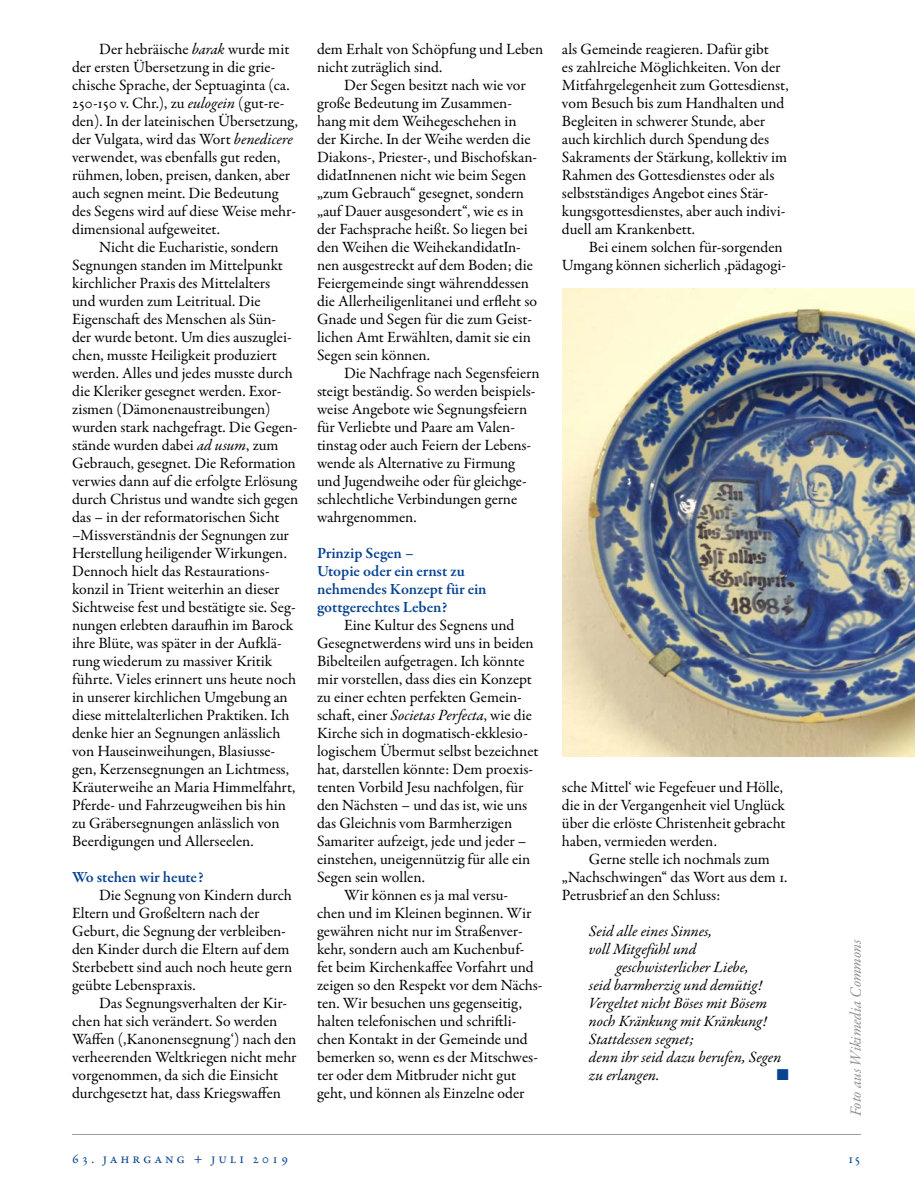
<style>
.page{position:relative;width:915px;height:1191px;background:#fff}
.page>*{position:absolute;margin:0;border:0;box-sizing:border-box;transform-origin:0 0}
.t1{font:15.75px/18px "Garamond Premr Pro";letter-spacing:-.005em;color:#000}
.t2{font:italic 15.75px "Garamond Premr Pro";color:#000}
.t3{font:600 15.75px/18px "Garamond Premr Pro";color:#074391}
.t4{font:italic 15.75px "Garamond Premr Pro";letter-spacing:-.005em;color:#919195}
.t5{font:15.75px "Zapf Dingbats ITC";color:#074391}
.t6{font:14.25px "Garamond Premr Pro";letter-spacing:.2em;color:#074391}
.s1{font-style:italic}
</style>
<div class="page">
<hr style="left:72px;top:1134px;width:788px;height:1px;background:#919195">
<img style="left:562px;top:288px;width:352px;height:468px">
<p class="t1" style="left:72px;top:40px;width:227px;text-indent:27px">Der hebräische <span class="s1">barak</span> wurde mit der ersten Übersetzung in die grie&shy;chische Sprache, der Septuaginta (ca.<br>250-150 v. Chr.), zu <span class="s1">eulogein</span> (gut-re&shy;den). In der lateinischen Übersetzung, der Vulgata, wird das Wort <span class="s1">benedicere </span>verwendet, was ebenfalls gut reden, rühmen, loben, preisen, danken, aber auch segnen meint. Die Bedeutung des Segens wird auf diese Weise mehr&shy;dimensional aufgeweitet.</p>
<p class="t1" style="left:72px;top:238px;width:228px;text-indent:27px">Nicht die Eucharistie, sondern Segnungen standen im Mittelpunkt kirchlicher Praxis des Mittelalters<br>und wurden zum Leitritual. Die Eigenschaft des Menschen als Sün&shy;der wurde betont. Um dies auszuglei&shy;chen, musste Heiligkeit produziert werden. Alles und jedes musste durch die Kleriker gesegnet werden. Exor&shy;zismen (Dämonenaustreibungen) wurden stark nachgefragt. Die Gegen&shy;stände wurden dabei <span class="s1">ad usum</span>, zum Gebrauch, gesegnet. Die Reformation verwies dann auf die erfolgte Erlösung durch Christus und wandte sich gegen das – in der reformatorischen Sicht –Missverständnis der Segnungen zur Herstellung heiligender Wirkungen.<br>Dennoch hielt das Restaurations&shy;konzil in Trient weiterhin an dieser Sichtweise fest und bestätigte sie. Seg&shy;nungen erlebten daraufhin im Barock ihre Blüte, was später in der Aufklä&shy;rung wiederum zu massiver Kritik führte. Vieles erinnert uns heute noch in unserer kirchlichen Umgebung an diese mittelalterlichen Praktiken. Ich denke hier an Segnungen anlässlich von Hauseinweihungen, Blasiusse&shy;gen, Kerzensegnungen an Lichtmess, Kräuterweihe an Maria Himmelfahrt, Pferde- und Fahrzeugweihen bis hin zu Gräbersegnungen anlässlich von Beerdigungen und Allerseelen.</p>
<p class="t3" style="left:72px;top:868px;width:133px">Wo stehen wir heute?</p>
<p class="t1" style="left:72px;top:886px;width:222px;text-indent:27px">Die Segnung von Kindern durch<br>Eltern und Großeltern nach der<br>Geburt, die Segnung der verbleiben&shy;den Kinder durch die Eltern auf dem<br>Sterbebett sind auch noch heute gern geübte Lebenspraxis.</p>
<p class="t1" style="left:72px;top:994px;width:226px;text-indent:27px">Das Segnungsverhalten der Kir&shy;chen hat sich verändert. So werden Waffen (‚Kanonensegnung‘) nach den verheerenden Weltkriegen nicht mehr vorgenommen, da sich die Einsicht durchgesetzt hat, dass Kriegswaffen</p>
<p class="t1" style="left:317px;top:40px;width:228px">dem Erhalt von Schöpfung und Leben nicht zuträglich sind.</p>
<p class="t1" style="left:317px;top:76px;width:221px;text-indent:27px">Der Segen besitzt nach wie vor große Bedeutung im Zusammen&shy;hang mit dem Weihegeschehen in der Kirche. In der Weihe werden die Diakons-, Priester-, und Bischofskan&shy;didatInnenen nicht wie beim Segen „zum Gebrauch“ gesegnet, sondern „auf Dauer ausgesondert“, wie es in der Fachsprache heißt. So liegen bei den Weihen die WeihekandidatIn&shy;nen ausgestreckt auf dem Boden; die Feiergemeinde singt währenddessen die Allerheiligenlitanei und erfleht so Gnade und Segen für die zum Geist&shy;lichen Amt Erwählten, damit sie ein Segen sein können.</p>
<p class="t1" style="left:317px;top:364px;width:224px;text-indent:27px">Die Nachfrage nach Segensfeiern steigt beständig. So werden beispiels&shy;weise Angebote wie Segnungsfeiern für Verliebte und Paare am Valen&shy;tinstag oder auch Feiern der Lebens&shy;wende als Alternative zu Firmung und Jugendweihe oder für gleichge&shy;schlechtliche Verbindungen gerne wahrgenommen.</p>
<p class="t3" style="left:317px;top:544px;width:171px">Prinzip Segen –<br>Utopie oder ein ernst zu nehmendes Konzept für ein gottgerechtes Leben?</p>
<p class="t1" style="left:344px;top:616px;width:172px">Eine Kultur des Segnens und</p>
<p class="t1" style="left:317px;top:634px;width:218px">Gesegnetwerdens wird uns in beiden</p>
<p class="t1" style="left:317px;top:652px;width:209px">Bibelteilen aufgetragen. Ich könnte</p>
<p class="t1" style="left:317px;top:670px;width:216px">mir vorstellen, dass dies ein Konzept</p>
<p class="t1" style="left:317px;top:688px;width:206px">zu einer echten perfekten Gemein-</p>
<p class="t1" style="left:317px;top:706px;width:216px">schaft, einer <span class="s1">Societas Perfecta</span>, wie die</p>
<p class="t1" style="left:317px;top:724px;width:212px">Kirche sich in dogmatisch-ekklesio-</p>
<p class="t1" style="left:317px;top:742px;width:223px">logischem Übermut selbst bezeichnet</p>
<p class="t1" style="left:317px;top:760px;width:217px">hat, darstellen könnte: Dem proexis-</p>
<p class="t1" style="left:317px;top:778px;width:208px">tenten Vorbild Jesu nachfolgen, für</p>
<p class="t1" style="left:317px;top:796px;width:212px">den Nächsten – und das ist, wie uns</p>
<p class="t1" style="left:317px;top:814px;width:197px">das Gleichnis vom Barmherzigen</p>
<p class="t1" style="left:317px;top:832px;width:211px">Samariter aufzeigt, jede und jeder –</p>
<p class="t1" style="left:317px;top:850px;width:215px">einstehen, uneigennützig für alle ein</p>
<p class="t1" style="left:317px;top:868px;width:109px">Segen sein wollen.</p>
<p class="t1" style="left:344px;top:886px;width:165px">Wir können es ja mal versu-</p>
<p class="t1" style="left:317px;top:904px;width:216px">chen und im Kleinen beginnen. Wir</p>
<p class="t1" style="left:317px;top:922px;width:207px">gewähren nicht nur im Straßenver-</p>
<p class="t1" style="left:317px;top:940px;width:209px">kehr, sondern auch am Kuchenbuf-</p>
<p class="t1" style="left:317px;top:958px;width:218px">fet beim Kirchenkaffee Vorfahrt und</p>
<p class="t1" style="left:317px;top:976px;width:227px">zeigen so den Respekt vor dem Nächs-</p>
<p class="t1" style="left:317px;top:994px;width:206px">ten. Wir besuchen uns gegenseitig,</p>
<p class="t1" style="left:317px;top:1012px;width:201px">halten telefonischen und schriftli-</p>
<p class="t1" style="left:317px;top:1030px;width:212px">chen Kontakt in der Gemeinde und</p>
<p class="t1" style="left:317px;top:1048px;width:222px">bemerken so, wenn es der Mitschwes-</p>
<p class="t1" style="left:317px;top:1066px;width:200px">ter oder dem Mitbruder nicht gut</p>
<p class="t1" style="left:317px;top:1084px;width:209px">geht, und können als Einzelne oder</p>
<p class="t1" style="left:561px;top:40px;width:228px">als Gemeinde reagieren. Dafür gibt<br>es zahlreiche Möglichkeiten. Von der Mitfahrgelegenheit zum Gottesdienst, vom Besuch bis zum Handhalten und Begleiten in schwerer Stunde, aber auch kirchlich durch Spendung des Sakraments der Stärkung, kollektiv im Rahmen des Gottesdienstes oder als selbstständiges Angebot eines Stär&shy;kungsgottesdienstes, aber auch indivi&shy;duell am Krankenbett.</p>
<p class="t1" style="left:561px;top:238px;width:225px;text-align:right">Bei einem solchen für-sorgenden<br>Umgang können sicherlich ‚pädagogi-</p>
<p class="t1" style="left:561px;top:778px;width:225px">sche Mittel‘ wie Fegefeuer und Hölle, die in der Vergangenheit viel Unglück über die erlöste Christenheit gebracht haben, vermieden werden.</p>
<p class="t1" style="left:561px;top:850px;width:227px;text-indent:27px">Gerne stelle ich nochmals zum „Nachschwingen“ das Wort aus dem 1.<br>Petrusbrief an den Schluss:</p>
<p class="t2" style="left:588px;top:921px;width:125px">Seid alle eines Sinnes,</p>
<p class="t2" style="left:588px;top:939px;width:109px">voll Mitgefühl und</p>
<p class="t2" style="left:615px;top:957px;width:134px">geschwisterlicher Liebe,</p>
<p class="t2" style="left:588px;top:975px;width:175px">seid barmherzig und demütig!</p>
<p class="t2" style="left:588px;top:993px;width:179px">Vergeltet nicht Böses mit Bösem</p>
<p class="t2" style="left:588px;top:1011px;width:179px">noch Kränkung mit Kränkung!</p>
<p class="t2" style="left:588px;top:1029px;width:107px">Stattdessen segnet;</p>
<p class="t2" style="left:588px;top:1047px;width:194px">denn ihr seid dazu berufen, Segen</p>
<p class="t2" style="left:588px;top:1065px;width:72px">zu erlangen.</p>
<p class="t5" style="left:776px;top:1067px;width:13px">■</p>
<p class="t4" style="left:845px;top:1116px;width:179px;rotate:-90deg">Foto aus Wikimedia Commons</p>
<p class="t6" style="left:72px;top:1149px;width:217px">63. Jahrgang + Juli 2019</p>
<p class="t6" style="left:847px;top:1149px;width:15px">15</p>
</div>
